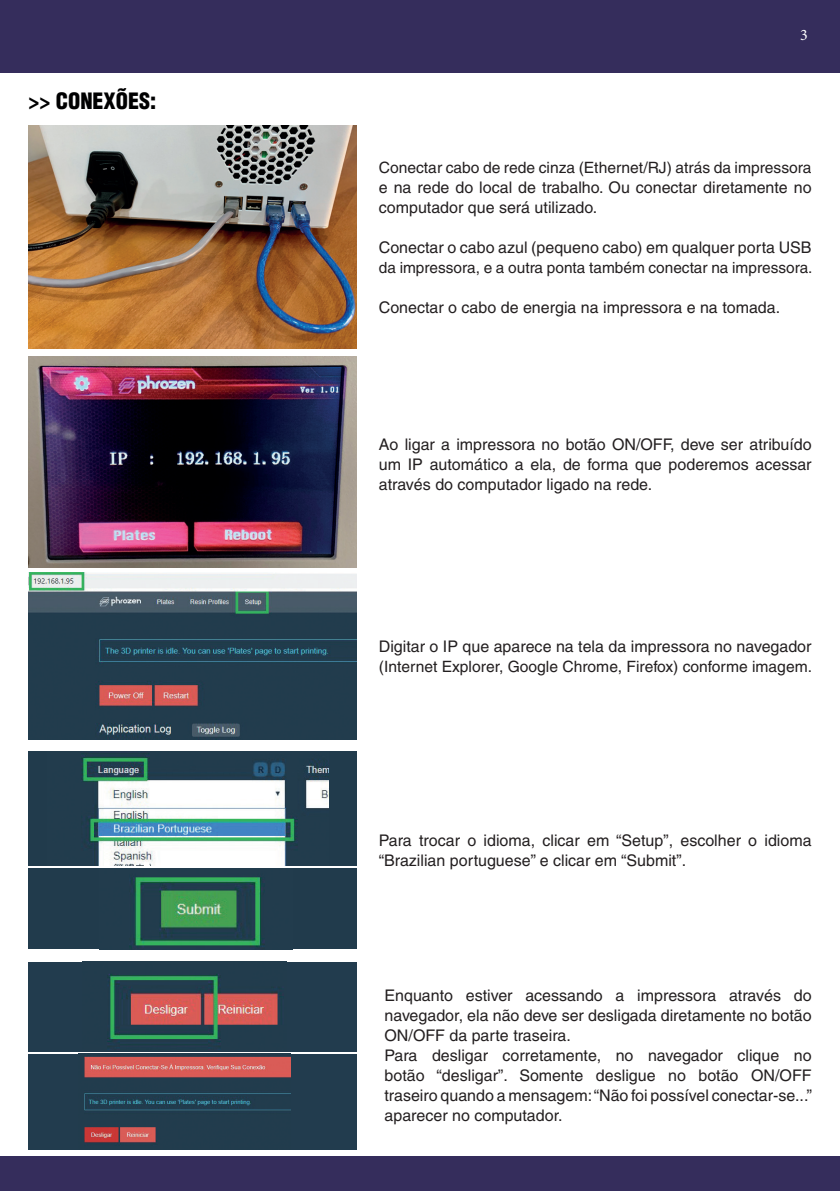
<style>
.page{position:relative;width:840px;height:1191px;background:#fff}
.page>*{position:absolute;margin:0;border:0;box-sizing:border-box;transform-origin:0 0}
.t1{font:900 condensed 22px "Helvetica";color:#000001}
.t2{font:16px/20px "Helvetica";color:#231f20}
.t3{font:16px "Minion Pro";color:#fff}
.t4{font:15.6px "Helvetica";color:#231f20}
.t5{font:15.4px "Helvetica";color:#231f20}
</style>
<div class="page">
<div style="left:0;top:0;width:839px;height:73px;background:#352d5c"></div>
<div style="left:0;top:1155px;width:839px;height:36px;background:#352d5c"></div>
<img style="left:28px;top:126px;width:328px;height:222px">
<img style="left:28px;top:356px;width:328px;height:211px">
<img style="left:28px;top:573px;width:328px;height:166px">
<div style="left:28px;top:751px;width:328px;height:115px;background:#213b4c"></div>
<img style="left:81px;top:753px;width:247px;height:112px">
<div style="left:28px;top:869px;width:328px;height:80px;background:#213b4c"></div>
<img style="left:129px;top:877px;width:136px;height:71px">
<div style="left:28px;top:961px;width:328px;height:90px;background:#223c4e"></div>
<img style="left:107px;top:974px;width:175px;height:73px">
<div style="left:28px;top:1054px;width:328px;height:95px;background:#223c4e"></div>
<img style="left:84px;top:1056px;width:206px;height:87px">
<h1 class="t1" style="left:28px;top:87px;width:129px">&gt;&gt; CONEXÕES:</h1>
<p class="t3" style="left:799px;top:24px;width:9px">3</p>
<p class="t4" style="left:378px;top:158px;width:434px">Conectar cabo de rede cinza (Ethernet/RJ) atrás da impressora</p>
<p class="t2" style="left:378px;top:177px;width:434px">e na rede do local de trabalho. Ou conectar diretamente no computador que será utilizado.</p>
<p class="t2" style="left:378px;top:237px;width:434px">Conectar o cabo azul (pequeno cabo) em qualquer porta USB</p>
<p class="t5" style="left:378px;top:258px;width:435px">da impressora, e a outra ponta também conectar na impressora.</p>
<p class="t2" style="left:378px;top:297px;width:402px">Conectar o cabo de energia na impressora e na tomada.</p>
<p class="t2" style="left:378px;top:434px;width:434px;text-align:justify">Ao ligar a impressora no botão ON/OFF, deve ser atribuído um IP automático a ela, de forma que poderemos acessar através do computador ligado na rede.</p>
<p class="t2" style="left:378px;top:636px;width:434px">Digitar o IP que aparece na tela da impressora no navegador</p>
<p class="t4" style="left:378px;top:657px;width:434px">(Internet Explorer, Google Chrome, Firefox) conforme imagem.</p>
<p class="t2" style="left:378px;top:830px;width:434px">Para trocar o idioma, clicar em “Setup”, escolher o idioma “Brazilian portuguese” e clicar em “Submit”.</p>
<p class="t2" style="left:384px;top:985px;width:429px">Enquanto estiver acessando a impressora através do navegador, ela não deve ser desligada diretamente no botão ON/OFF da parte traseira.<br>Para desligar corretamente, no navegador clique no botão “desligar”. Somente desligue no botão ON/OFF traseiro quando a mensagem: “Não foi possível conectar-se...” aparecer no computador.</p>
</div>
